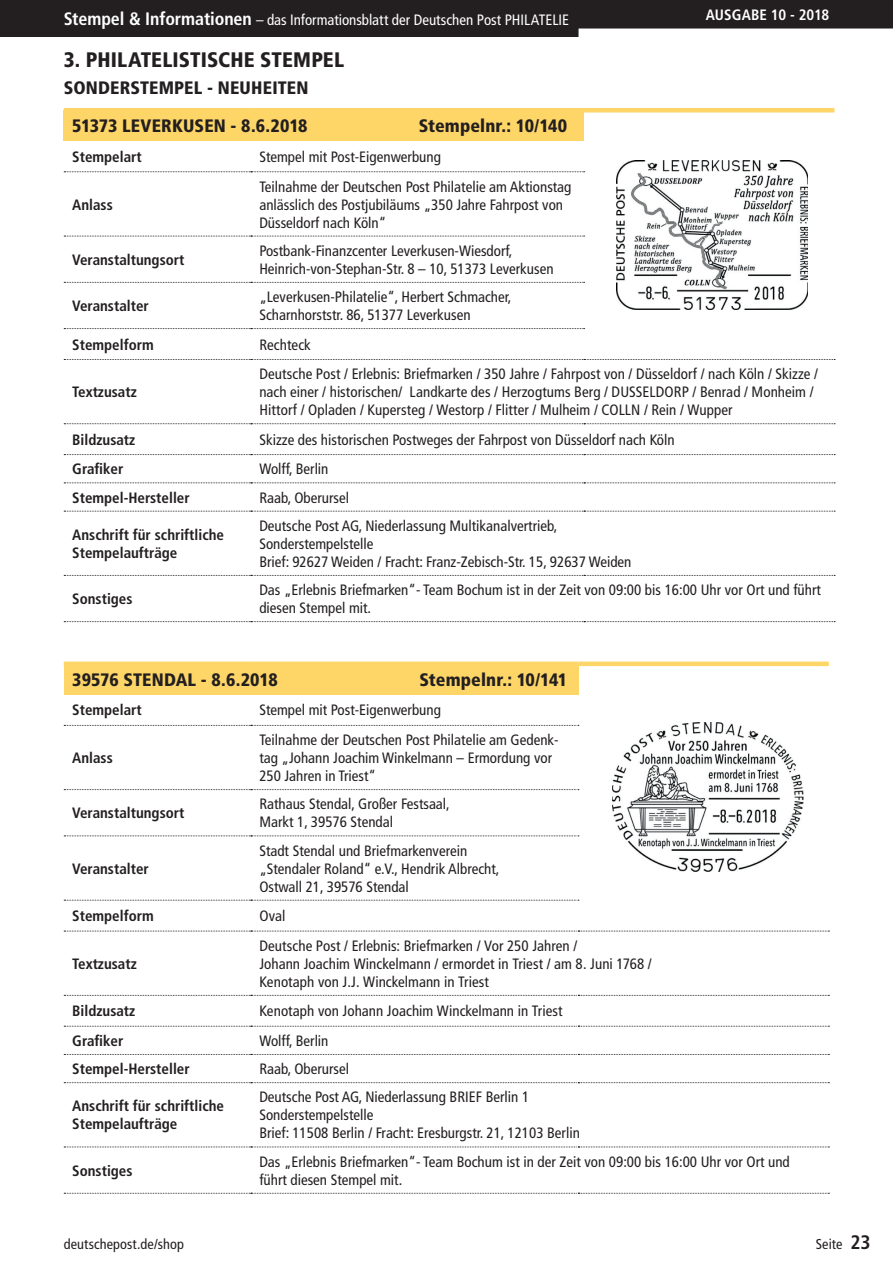
<style>
.page{position:relative;width:893px;height:1263px;background:#fff}
.page>*{position:absolute;margin:0;border:0;box-sizing:border-box;transform-origin:0 0}
.t1{font:900 condensed 21px "Frutiger LT Std";letter-spacing:.005em;color:#231f20}
.t2{font:900 condensed 18px "Frutiger LT Std";letter-spacing:.005em;color:#231f20}
.t3{font:condensed 15px/18px "Frutiger LT Std";color:#231f20}
.t4{font:700 condensed 15px/18px "Frutiger LT Std";color:#231f20}
.t5{font:condensed 15px "Frutiger LT Std";color:#fff}
.t6{font:700 condensed 15px "Frutiger LT Std";color:#fff}
.t7{font:condensed 14.25px "Frutiger LT Std";letter-spacing:.005em;color:#231f20}
.s1{font-weight:700;font-size:18px}
.s2{font-weight:700;font-size:19.5px}
</style>
<div class="page">
<svg style="left:0;top:0;width:893px;height:37px;background:#343131"></svg>
<div style="left:64px;top:110px;width:520px;height:31px;background:#fed667"></div>
<svg style="left:64px;top:236px;width:521px;height:1px"></svg>
<svg style="left:64px;top:282px;width:521px;height:1px"></svg>
<svg style="left:64px;top:328px;width:521px;height:1px"></svg>
<div style="left:64px;top:108px;width:187px;height:5px;background:#fed667"></div>
<div style="left:251px;top:108px;width:333px;height:5px;background:#fed667"></div>
<div style="left:584px;top:108px;width:250px;height:5px;background:#fed667"></div>
<svg style="left:64px;top:482px;width:771px;height:1px"></svg>
<svg style="left:64px;top:171px;width:521px;height:1px"></svg>
<svg style="left:64px;top:511px;width:771px;height:1px"></svg>
<svg style="left:64px;top:359px;width:771px;height:1px"></svg>
<svg style="left:64px;top:423px;width:771px;height:1px"></svg>
<svg style="left:64px;top:454px;width:771px;height:1px"></svg>
<svg style="left:64px;top:575px;width:771px;height:1px"></svg>
<svg style="left:64px;top:621px;width:771px;height:1px"></svg>
<img style="left:617px;top:160px;width:191px;height:149px">
<div style="left:64px;top:664px;width:514px;height:30px;background:#fed667"></div>
<svg style="left:64px;top:789px;width:515px;height:1px"></svg>
<svg style="left:64px;top:835px;width:515px;height:1px"></svg>
<svg style="left:64px;top:900px;width:515px;height:1px"></svg>
<hr style="left:64px;top:662px;width:187px;height:4px;background:#fed667">
<hr style="left:251px;top:662px;width:327px;height:4px;background:#fed667">
<hr style="left:578px;top:662px;width:251px;height:4px;background:#fed667">
<svg style="left:64px;top:1054px;width:765px;height:1px"></svg>
<svg style="left:64px;top:725px;width:515px;height:1px"></svg>
<svg style="left:64px;top:1082px;width:765px;height:1px"></svg>
<svg style="left:64px;top:931px;width:765px;height:1px"></svg>
<svg style="left:64px;top:995px;width:765px;height:1px"></svg>
<svg style="left:64px;top:1026px;width:765px;height:1px"></svg>
<svg style="left:64px;top:1146px;width:765px;height:1px"></svg>
<svg style="left:64px;top:1193px;width:765px;height:1px"></svg>
<img style="left:612px;top:722px;width:191px;height:149px">
<p class="t5" style="left:64px;top:11px;width:507px"><span class="s1">Stempel &amp; Informationen</span> – das Informationsblatt der Deutschen Post PHILATELIE</p>
<p class="t6" style="left:706px;top:5px;width:125px">AUSGABE 10 - 2018</p>
<h1 class="t1" style="left:64px;top:47px;width:282px">3. PHILATELISTISCHE STEMPEL</h1>
<p class="t2" style="left:64px;top:77px;width:246px">SONDERSTEMPEL - NEUHEITEN</p>
<p class="t2" style="left:72px;top:115px;width:237px">51373 LEVERKUSEN - 8.6.2018</p>
<p class="t2" style="left:419px;top:115px;width:150px">Stempelnr.: 10/140</p>
<p class="t4" style="left:72px;top:148px;width:71px">Stempelart</p>
<p class="t3" style="left:259px;top:148px;width:183px">Stempel mit Post-Eigenwerbung</p>
<p class="t4" style="left:72px;top:195px;width:42px">Anlass</p>
<p class="t3" style="left:259px;top:177px;width:314px">Teilnahme der Deutschen Post Philatelie am Aktionstag anlässlich des Postjubiläums „350 Jahre Fahrpost von<br>Düsseldorf nach Köln“</p>
<p class="t4" style="left:72px;top:251px;width:114px">Veranstaltungsort</p>
<p class="t3" style="left:259px;top:242px;width:296px">Postbank-Finanzcenter Leverkusen-Wiesdorf,<br>Heinrich-von-Stephan-Str. 8 – 10, 51373 Leverkusen</p>
<p class="t4" style="left:72px;top:297px;width:78px">Veranstalter</p>
<p class="t3" style="left:259px;top:288px;width:254px">„Leverkusen-Philatelie“, Herbert Schmacher,<br>Scharnhorststr. 86, 51377 Leverkusen</p>
<p class="t4" style="left:72px;top:335px;width:83px">Stempelform</p>
<p class="t3" style="left:259px;top:336px;width:53px">Rechteck</p>
<p class="t4" style="left:72px;top:383px;width:66px">Textzusatz</p>
<p class="t3" style="left:259px;top:365px;width:560px">Deutsche Post / Erlebnis: Briefmarken / 350 Jahre / Fahrpost von / Düsseldorf / nach Köln / Skizze / nach einer / historischen/ Landkarte des / Herzogtums Berg / DUSSELDORP / Benrad / Monheim /<br>Hittorf / Opladen / Kupersteg / Westorp / Flitter / Mulheim / COLLN / Rein / Wupper</p>
<p class="t4" style="left:72px;top:431px;width:65px">Bildzusatz</p>
<p class="t3" style="left:259px;top:431px;width:417px">Skizze des historischen Postweges der Fahrpost von Düsseldorf nach Köln</p>
<p class="t4" style="left:72px;top:460px;width:53px">Grafiker</p>
<p class="t3" style="left:259px;top:460px;width:71px">Wolff, Berlin</p>
<p class="t4" style="left:72px;top:488px;width:119px">Stempel-Hersteller</p>
<p class="t3" style="left:259px;top:488px;width:91px">Raab, Oberursel</p>
<p class="t4" style="left:72px;top:526px;width:153px">Anschrift für schriftliche<br>Stempelaufträge</p>
<p class="t3" style="left:259px;top:517px;width:374px">Deutsche Post AG, Niederlassung Multikanalvertrieb,<br>Sonderstempelstelle<br>Brief: 92627 Weiden / Fracht: Franz-Zebisch-Str. 15, 92637 Weiden</p>
<p class="t4" style="left:72px;top:590px;width:62px">Sonstiges</p>
<p class="t3" style="left:259px;top:581px;width:563px">Das „Erlebnis Briefmarken“- Team Bochum ist in der Zeit von 09:00 bis 16:00 Uhr vor Ort und führt diesen Stempel mit.</p>
<p class="t2" style="left:72px;top:669px;width:207px">39576 STENDAL - 8.6.2018</p>
<p class="t2" style="left:420px;top:669px;width:149px">Stempelnr.: 10/141</p>
<p class="t4" style="left:72px;top:701px;width:71px">Stempelart</p>
<p class="t3" style="left:259px;top:701px;width:183px">Stempel mit Post-Eigenwerbung</p>
<p class="t4" style="left:72px;top:749px;width:42px">Anlass</p>
<p class="t3" style="left:259px;top:731px;width:301px">Teilnahme der Deutschen Post Philatelie am Gedenk&shy;tag „Johann Joachim Winkelmann – Ermordung vor<br>250 Jahren in Triest“</p>
<p class="t4" style="left:72px;top:804px;width:114px">Veranstaltungsort</p>
<p class="t3" style="left:259px;top:795px;width:192px">Rathaus Stendal, Großer Festsaal,<br>Markt 1, 39576 Stendal</p>
<p class="t4" style="left:72px;top:859px;width:78px">Veranstalter</p>
<p class="t3" style="left:259px;top:841px;width:242px">Stadt Stendal und Briefmarkenverein „Stendaler Roland“ e.V., Hendrik Albrecht,<br>Ostwall 21, 39576 Stendal</p>
<p class="t4" style="left:72px;top:907px;width:83px">Stempelform</p>
<p class="t3" style="left:259px;top:907px;width:27px">Oval</p>
<p class="t4" style="left:72px;top:955px;width:66px">Textzusatz</p>
<p class="t3" style="left:259px;top:937px;width:394px">Deutsche Post / Erlebnis: Briefmarken / Vor 250 Jahren /<br>Johann Joachim Winckelmann / ermordet in Triest / am 8. Juni 1768 /<br>Kenotaph von J.J. Winckelmann in Triest</p>
<p class="t4" style="left:72px;top:1002px;width:65px">Bildzusatz</p>
<p class="t3" style="left:259px;top:1002px;width:305px">Kenotaph von Johann Joachim Winckelmann in Triest</p>
<p class="t4" style="left:72px;top:1032px;width:53px">Grafiker</p>
<p class="t3" style="left:259px;top:1032px;width:71px">Wolff, Berlin</p>
<p class="t4" style="left:72px;top:1060px;width:119px">Stempel-Hersteller</p>
<p class="t3" style="left:259px;top:1060px;width:91px">Raab, Oberursel</p>
<p class="t4" style="left:72px;top:1097px;width:153px">Anschrift für schriftliche<br>Stempelaufträge</p>
<p class="t3" style="left:259px;top:1088px;width:322px">Deutsche Post AG, Niederlassung BRIEF Berlin 1<br>Sonderstempelstelle<br>Brief: 11508 Berlin / Fracht: Eresburgstr. 21, 12103 Berlin</p>
<p class="t4" style="left:72px;top:1161px;width:62px">Sonstiges</p>
<p class="t3" style="left:259px;top:1153px;width:532px">Das „Erlebnis Briefmarken“- Team Bochum ist in der Zeit von 09:00 bis 16:00 Uhr vor Ort und führt diesen Stempel mit.</p>
<p class="t7" style="left:64px;top:1235px;width:122px">deutschepost.de/shop</p>
<p class="t7" style="left:816px;top:1235px;width:56px">Seite <span class="s2">23</span></p>
</div>
